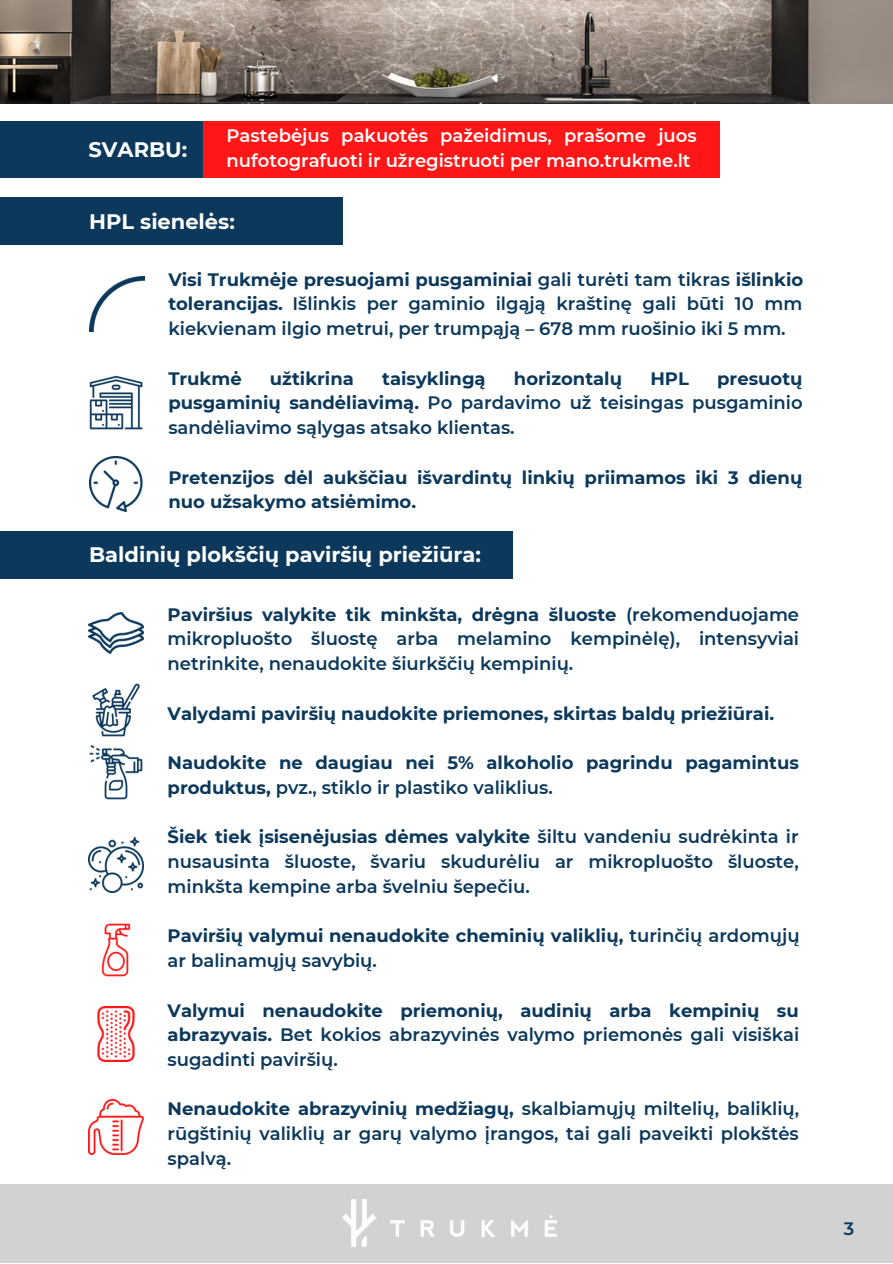
<style>
.page{position:relative;width:893px;height:1264px;background:#fff}
.page>*{position:absolute;margin:0;border:0;box-sizing:border-box;transform-origin:0 0}
.t1{font:700 21px "Montserrat";color:#fff}
.t2{font:600 18px/24.8px "Montserrat";color:#0b385b;text-align:justify}
.t3{font:700 18px/24.8px "Montserrat";color:#0b385b}
.t4{font:600 18px/24.8px "Montserrat";color:#fff}
.s1{font-weight:700}
.s2{font-weight:600}
</style>
<div class="page">
<img style="left:0;top:0;width:892px;height:103px">
<div style="left:0;top:1184px;width:892px;height:78px;background:#d3d2d2"></div>
<img style="left:342px;top:1199px;width:214px;height:47px">
<div style="left:0;top:530px;width:512px;height:48px;background:#0b385b"></div>
<img style="left:89px;top:611px;width:55px;height:43px">
<img style="left:92px;top:683px;width:48px;height:54px">
<img style="left:89px;top:745px;width:54px;height:55px">
<img style="left:89px;top:837px;width:55px;height:55px">
<img style="left:89px;top:1099px;width:55px;height:55px">
<img style="left:97px;top:1006px;width:38px;height:55px">
<img style="left:101px;top:923px;width:30px;height:54px">
<div style="left:0;top:197px;width:342px;height:48px;background:#0b385b"></div>
<img style="left:89px;top:375px;width:54px;height:55px">
<img style="left:89px;top:277px;width:55px;height:55px">
<img style="left:89px;top:456px;width:54px;height:56px">
<div style="left:0;top:121px;width:203px;height:57px;background:#0b385b"></div>
<div style="left:203px;top:121px;width:517px;height:57px;background:#ff1616"></div>
<p class="t1" style="left:89px;top:136px;width:100px">SVARBU:</p>
<p class="t4" style="left:226px;top:124px;width:471px">Pastebėjus pakuotės pažeidimus, prašome juos nufotografuoti ir užregistruoti per mano.trukme.lt</p>
<p class="t1" style="left:89px;top:208px;width:147px">HPL sienelės:</p>
<p class="t2" style="left:168px;top:267px;width:636px"><span class="s1">Visi Trukmėje presuojami pusgaminiai</span> gali turėti tam tikras <span class="s1">išlinkio tolerancijas.</span> Išlinkis per gaminio ilgąją kraštinę gali būti 10 mm kiekvienam ilgio metrui, per trumpąją – 678 mm ruošinio iki 5 mm.</p>
<p class="t3" style="left:168px;top:366px;width:75px">Trukmė</p>
<p class="t3" style="left:270px;top:366px;width:85px">užtikrina</p>
<p class="t3" style="left:382px;top:366px;width:105px">taisyklingą</p>
<p class="t3" style="left:514px;top:366px;width:110px">horizontalų</p>
<p class="t3" style="left:650px;top:366px;width:40px">HPL</p>
<p class="t2" style="left:168px;top:366px;width:635px;text-indent:548px"><span class="s1">presuotų pusgaminių sandėliavimą.</span> Po pardavimo už teisingas pusgaminio sandėliavimo sąlygas atsako klientas.</p>
<p class="t3" style="left:168px;top:465px;width:635px">Pretenzijos dėl aukščiau išvardintų linkių priimamos iki 3 dienų nuo užsakymo atsiėmimo.</p>
<p class="t1" style="left:89px;top:541px;width:393px">Baldinių plokščių paviršių priežiūra:</p>
<p class="t2" style="left:168px;top:602px;width:633px"><span class="s1">Paviršius valykite tik minkšta, drėgna šluoste</span> (rekomenduojame mikropluošto šluostę arba melamino kempinėlę), intensyviai netrinkite, nenaudokite šiurkščių kempinių.</p>
<p class="t3" style="left:168px;top:700px;width:608px">Valydami paviršių naudokite priemones, skirtas baldų priežiūrai.</p>
<p class="t3" style="left:168px;top:750px;width:633px">Naudokite ne daugiau nei 5% alkoholio pagrindu pagamintus produktus, <span class="s2">pvz., stiklo ir plastiko valiklius.</span></p>
<p class="t2" style="left:168px;top:824px;width:632px"><span class="s1">Šiek tiek įsisenėjusias dėmes valykite</span> šiltu vandeniu sudrėkinta ir nusausinta šluoste, švariu skudurėliu ar mikropluošto šluoste, minkšta kempine arba švelniu šepečiu.</p>
<p class="t3" style="left:168px;top:923px;width:633px">Paviršių valymui nenaudokite cheminių valiklių, <span class="s2">turinčių ardomųjų ar balinamųjų savybių.</span></p>
<p class="t2" style="left:168px;top:997px;width:633px"><span class="s1">Valymui nenaudokite priemonių, audinių arba kempinių su abrazyvais.</span> Bet kokios abrazyvinės valymo priemonės gali visiškai sugadinti paviršių.</p>
<p class="t2" style="left:168px;top:1096px;width:633px"><span class="s1">Nenaudokite abrazyvinių medžiagų,</span> skalbiamųjų miltelių, baliklių, rūgštinių valiklių ar garų valymo įrangos, tai gali paveikti plokštės spalvą.</p>
<p class="t2" style="left:843px;top:1216px;width:12px">3</p>
</div>
